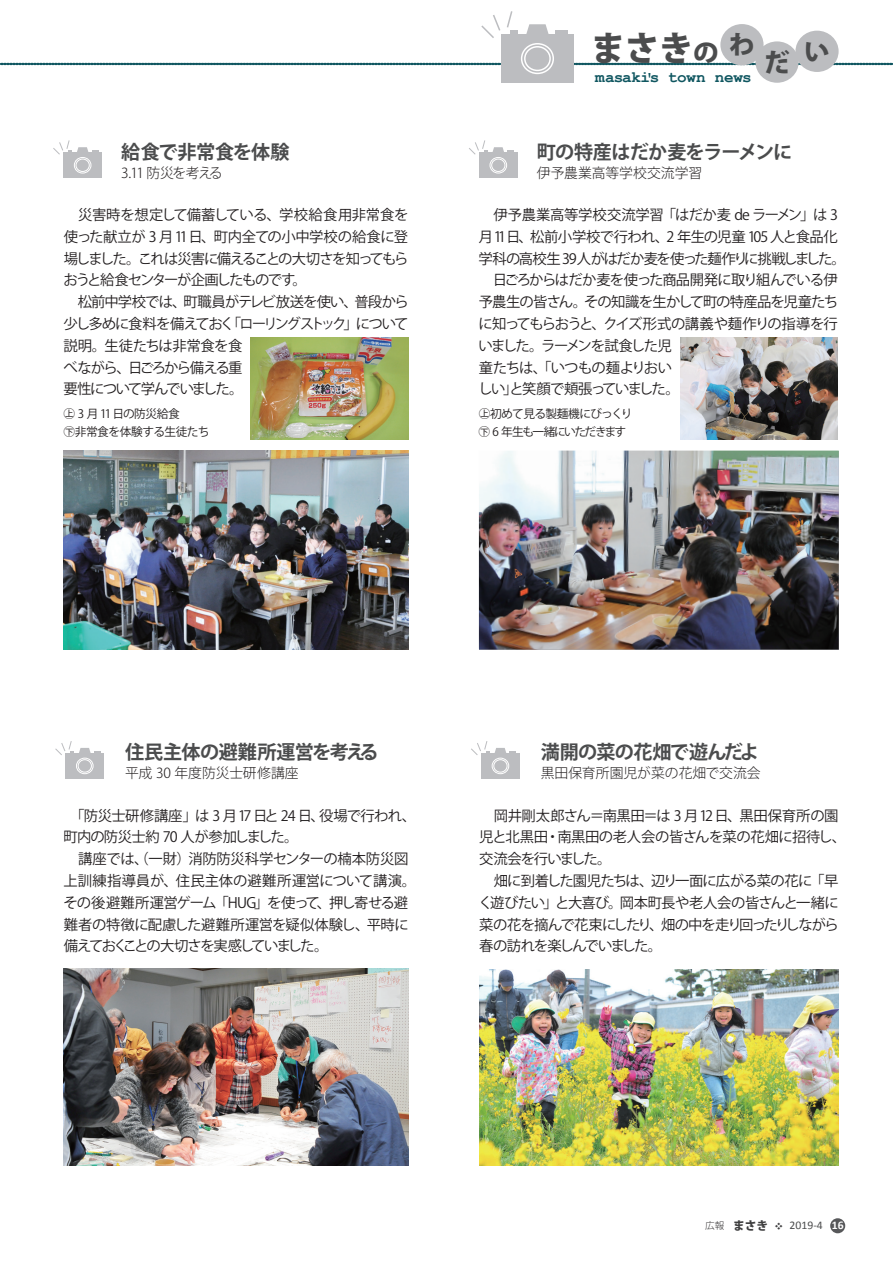
<style>
.page{position:relative;width:893px;height:1263px;background:#fff}
.page>*{position:absolute;margin:0;border:0;box-sizing:border-box;transform-origin:0 0}
.t1{font:800 34.05px "Koz Go Pro";color:#4b4c4d}
.t2{font:800 25.5px "Koz Go Pro";color:#4b4c4d}
.t3{font:700 19.2px "Koz Go Pro";letter-spacing:-.04em;color:#4b4c4d}
.t4{font:700 19.2px "Koz Go Pro";letter-spacing:-.02em;color:#4b4c4d}
.t5{font:700 15.9px "Courier New";letter-spacing:-.02em;color:#0f5660}
.t6{font:14.4px/21.8px "Koz Go Pro";letter-spacing:-.06em;color:#231f20}
.t7{font:14.4px/21.8px "Koz Go Pro";letter-spacing:-.03em;color:#231f20}
.t8{font:14.4px "Koz Go Pro";letter-spacing:-.085em;color:#231f20}
.t9{font:14.4px "Koz Go Pro";letter-spacing:-.105em;color:#231f20}
.t10{font:14.4px/21.8px "Koz Go Pro";letter-spacing:-.035em;color:#231f20}
.t11{font:14.4px "Koz Go Pro";letter-spacing:-.04em;color:#231f20}
.t12{font:14.4px "Koz Go Pro";color:#231f20}
.t13{font:14.4px/21.8px "Koz Go Pro";letter-spacing:-.09em;color:#231f20}
.t14{font:14.4px "Koz Go Pro";letter-spacing:-.025em;color:#231f20}
.t15{font:14.4px "Koz Go Pro";letter-spacing:-.095em;color:#231f20}
.t16{font:14.4px "Koz Go Pro";letter-spacing:-.185em;color:#231f20}
.t17{font:14.4px "Koz Go Pro";letter-spacing:-.125em;color:#231f20}
.t18{font:14.4px "Koz Go Pro";letter-spacing:-.015em;color:#231f20}
.t19{font:300 13.8px "Koz Go Pro";letter-spacing:-.005em;color:#231f20}
.t20{font:300 13.8px "Koz Go Pro";letter-spacing:-.095em;color:#231f20}
.t21{font:11.7px/18px "Koz Go Pro";letter-spacing:-.06em;color:#231f20}
.t22{font:11.7px/18px "Koz Go Pro";letter-spacing:-.04em;color:#231f20}
.t23{font:11.7px "Calibri";color:#4b4c4d}
.t24{font:800 11.7px "Koz Go Pro";color:#3e3e3f}
.t25{font:700 11.7px "Calibri";color:#fff}
.t26{font:300 9.6px "Koz Go Pro";color:#312f30}
.t27{font:7.5px "Koz Go Pro";color:#3e3e3f}
.s1{font-size:25.5px}
</style>
<div class="page">
<img style="left:680px;top:338px;width:158px;height:101px">
<img style="left:479px;top:451px;width:360px;height:198px">
<div style="left:479px;top:153px;width:38px;height:25px;background:#bcbdc0"></div>
<div style="left:507px;top:151px;width:7px;height:7px;background:#bcbdc0"></div>
<div style="left:490px;top:157px;width:17px;height:16px;border:1px solid #fff;border-radius:50%"></div>
<div style="left:491px;top:159px;width:14px;height:13px;border:1px solid #fff;border-radius:50%"></div>
<svg style="left:469px;top:140px;width:36px;height:21px"></svg>
<img style="left:64px;top:968px;width:344px;height:197px">
<img style="left:479px;top:969px;width:360px;height:196px">
<div style="left:66px;top:753px;width:38px;height:26px;background:#bcbdc0"></div>
<div style="left:94px;top:751px;width:6px;height:8px;background:#bcbdc0"></div>
<svg style="left:76px;top:758px;width:17px;height:16px"></svg>
<div style="left:76px;top:758px;width:17px;height:16px;border:1px solid #fff;border-radius:50%"></div>
<div style="left:78px;top:760px;width:13px;height:12px;background:#bcbdc0;border-radius:50%"></div>
<div style="left:78px;top:759px;width:14px;height:13px;border:1px solid #fff;border-radius:50%"></div>
<svg style="left:55px;top:741px;width:37px;height:21px"></svg>
<div style="left:481px;top:753px;width:38px;height:26px;background:#bcbdc0"></div>
<div style="left:510px;top:751px;width:6px;height:8px;background:#bcbdc0"></div>
<svg style="left:492px;top:758px;width:17px;height:16px"></svg>
<div style="left:492px;top:758px;width:17px;height:16px;border:1px solid #fff;border-radius:50%"></div>
<div style="left:494px;top:760px;width:13px;height:12px;background:#bcbdc0;border-radius:50%"></div>
<div style="left:493px;top:759px;width:14px;height:13px;border:1px solid #fff;border-radius:50%"></div>
<svg style="left:471px;top:741px;width:36px;height:21px"></svg>
<svg style="left:0;top:63px;width:893px;height:2px"></svg>
<div style="left:720px;top:24px;width:43px;height:41px;background:#bcbdc0;border-radius:50%"></div>
<div style="left:755px;top:41px;width:44px;height:42px;background:#bcbdc0;border-radius:50%"></div>
<div style="left:795px;top:31px;width:44px;height:41px;background:#bcbdc0;border-radius:50%"></div>
<div style="left:501px;top:34px;width:73px;height:49px;background:#bcbdc0"></div>
<div style="left:510px;top:31px;width:7px;height:13px;background:#bcbdc0"></div>
<div style="left:555px;top:31px;width:12px;height:14px;background:#bcbdc0"></div>
<svg style="left:524px;top:24px;width:27px;height:26px"></svg>
<svg style="left:522px;top:44px;width:31px;height:29px"></svg>
<div style="left:521px;top:43px;width:33px;height:31px;border:1px solid #fff;border-radius:50%"></div>
<div style="left:525px;top:47px;width:25px;height:23px;background:#bcbdc0;border-radius:50%"></div>
<div style="left:524px;top:46px;width:27px;height:25px;border:1px solid #fff;border-radius:50%"></div>
<svg style="left:481px;top:11px;width:33px;height:27px"></svg>
<img style="left:251px;top:338px;width:157px;height:101px">
<img style="left:64px;top:451px;width:344px;height:198px">
<div style="left:64px;top:153px;width:38px;height:25px;background:#bcbdc0"></div>
<div style="left:92px;top:151px;width:6px;height:7px;background:#bcbdc0"></div>
<div style="left:74px;top:157px;width:17px;height:16px;border:1px solid #fff;border-radius:50%"></div>
<div style="left:76px;top:159px;width:14px;height:13px;border:1px solid #fff;border-radius:50%"></div>
<svg style="left:53px;top:140px;width:37px;height:21px"></svg>
<div style="left:830px;top:1218px;width:15px;height:15px;background:#57585a;border-radius:50%"></div>
<h3 class="t4" style="left:121px;top:140px;width:170px">給食で非常食を体験</h3>
<p class="t20" style="left:121px;top:164px;width:103px">3.11 防災を考える</p>
<p class="t6" style="left:64px;top:204px;width:346px;text-align:right">　災害時を想定して備蓄している、学校給食用非常食を使った献立が 3 月 11日、町内全ての小中学校の給食に登これは災害に備えることの大切さを知ってもら</p>
<p class="t6" style="left:64px;top:248px;width:78px">場しました。</p>
<p class="t9" style="left:64px;top:271px;width:233px">おうと給食センターが企画したものです</p>
<p class="t6" style="left:292px;top:270px;width:16px">。</p>
<p class="t6" style="left:183px;top:291px;width:176px">町職員がテレビ放送を使い、</p>
<p class="t6" style="left:64px;top:291px;width:124px">　松前中学校では、</p>
<p class="t6" style="left:355px;top:291px;width:56px">普段から</p>
<p class="t16" style="left:227px;top:314px;width:121px">「ローリングストック</p>
<p class="t8" style="left:64px;top:314px;width:172px">少し多めに食料を備えておく</p>
<p class="t7" style="left:64px;top:335px;width:180px">説明。生徒たちは非常食を食</p>
<p class="t17" style="left:128px;top:358px;width:116px">日ごろから備える重</p>
<p class="t6" style="left:343px;top:313px;width:67px">」について</p>
<p class="t13" style="left:64px;top:357px;width:181px">べながら、<br>要性について学んでいました。</p>
<p class="t22" style="left:64px;top:405px;width:147px">㊤ 3 月 11 日の防災給食<br>㊦非常食を体験する生徒たち</p>
<h1 class="t1" style="left:591px;top:26px;width:129px">まさき<span class="s1">の</span></h1>
<p class="t5" style="left:715px;top:68px;width:38px">news</p>
<h2 class="t2" style="left:729px;top:28px;width:27px">わ</h2>
<p class="t5" style="left:595px;top:68px;width:57px">masaki</p>
<p class="t5" style="left:645px;top:68px;width:16px">s'</p>
<p class="t5" style="left:668px;top:68px;width:39px">town</p>
<h2 class="t2" style="left:764px;top:46px;width:27px">だ</h2>
<h2 class="t2" style="left:804px;top:35px;width:27px">い</h2>
<h3 class="t3" style="left:537px;top:140px;width:257px">町の特産はだか麦をラーメンに</h3>
<p class="t19" style="left:537px;top:164px;width:167px">伊予農業高等学校交流学習</p>
<p class="t10" style="left:666px;top:204px;width:173px;text-indent:-187px">　伊予農業高等学校交流学習｢はだか麦 de ラーメン<br>2 年生の児童 105 人と食品化</p>
<p class="t6" style="left:800px;top:204px;width:39px">｣は3</p>
<p class="t11" style="left:530px;top:227px;width:141px">松前小学校で行われ、</p>
<p class="t6" style="left:479px;top:226px;width:56px">月11日、</p>
<p class="t8" style="left:479px;top:249px;width:369px">学科の高校生 39人がはだか麦を使った麺作りに挑戦しました。</p>
<p class="t6" style="left:479px;top:270px;width:360px">　日ごろからはだか麦を使った商品開発に取り組んでいる伊</p>
<p class="t6" style="left:584px;top:291px;width:256px">その知識を生かして町の特産品を児童たち</p>
<p class="t6" style="left:479px;top:291px;width:110px">予農生の皆さん。</p>
<p class="t6" style="left:479px;top:313px;width:361px">に知ってもらおうと、クイズ形式の講義や麺作りの指導を行</p>
<p class="t9" style="left:541px;top:336px;width:132px">ラーメンを試食した児</p>
<p class="t6" style="left:479px;top:335px;width:66px">いました。</p>
<p class="t6" style="left:479px;top:357px;width:195px">童たちは、｢いつもの麺よりおい</p>
<p class="t15" style="left:503px;top:380px;width:178px">｣と笑顔で頬張っていました。</p>
<p class="t6" style="left:478px;top:379px;width:29px">しい</p>
<p class="t21" style="left:479px;top:405px;width:155px">㊤初めて見る製麺機にびっくり㊦ 6 年生も一緒にいただきます</p>
<h3 class="t3" style="left:125px;top:740px;width:255px">住民主体の避難所運営を考える</h3>
<p class="t19" style="left:125px;top:764px;width:175px">平成 30 年度防災士研修講座</p>
<h3 class="t3" style="left:541px;top:740px;width:220px">満開の菜の花畑で遊んだよ</h3>
<p class="t19" style="left:541px;top:764px;width:221px">黒田保育所園児が菜の花畑で交流会</p>
<p class="t11" style="left:64px;top:806px;width:262px">　｢防災士研修講座｣は 3 月 17 日と 24 日、</p>
<p class="t6" style="left:63px;top:827px;width:237px">町内の防災士約 70 人が参加しました。</p>
<p class="t14" style="left:188px;top:849px;width:222px">消防防災科学センターの楠本防災図</p>
<p class="t6" style="left:319px;top:805px;width:98px">役場で行われ、</p>
<p class="t6" style="left:64px;top:848px;width:128px">　講座では、（一財）</p>
<p class="t12" style="left:64px;top:871px;width:354px">上訓練指導員が、住民主体の避難所運営について講演。</p>
<p class="t6" style="left:317px;top:892px;width:93px">、押し寄せる避</p>
<p class="t6" style="left:63px;top:892px;width:194px">その後避難所運営ゲーム｢HUG</p>
<p class="t6" style="left:254px;top:892px;width:67px">｣を使って</p>
<p class="t7" style="left:557px;top:805px;width:290px;text-indent:-78px">　岡井剛太郎さん＝南黒田＝は 3 月 12 日、<br>南黒田の老人会の皆さんを菜の花畑に招待し、</p>
<p class="t18" style="left:739px;top:806px;width:101px">黒田保育所の園</p>
<p class="t6" style="left:479px;top:827px;width:134px">児と北黒田<br>交流会を行いました。</p>
<p class="t6" style="left:546px;top:827px;width:16px">・</p>
<p class="t6" style="left:651px;top:870px;width:189px">辺り一面に広がる菜の花に 早｢</p>
<p class="t6" style="left:620px;top:870px;width:220px;text-indent:-140px">　畑に到着した園児たちは、<br>岡本町長や老人会の皆さんと一緒に</p>
<p class="t6" style="left:478px;top:892px;width:145px">く遊びたい｣と大喜び。</p>
<p class="t6" style="left:64px;top:914px;width:307px">難者の特徴に配慮した避難所運営を疑似体験し、備えておくことの大切さを実感していました。</p>
<p class="t6" style="left:367px;top:914px;width:44px">平時に</p>
<p class="t9" style="left:661px;top:915px;width:179px">畑の中を走り回ったりしながら</p>
<p class="t6" style="left:479px;top:914px;width:184px">菜の花を摘んで花束にしたり春の訪れを楽しんでいました。</p>
<p class="t6" style="left:649px;top:914px;width:16px">、</p>
<p class="t26" style="left:705px;top:1219px;width:21px">広報</p>
<p class="t24" style="left:733px;top:1218px;width:37px">まさき</p>
<p class="t23" style="left:790px;top:1218px;width:35px">2019-4</p>
<p class="t27" style="left:775px;top:1221px;width:9px">❖</p>
<p class="t25" style="left:832px;top:1218px;width:13px">16</p>
</div>
